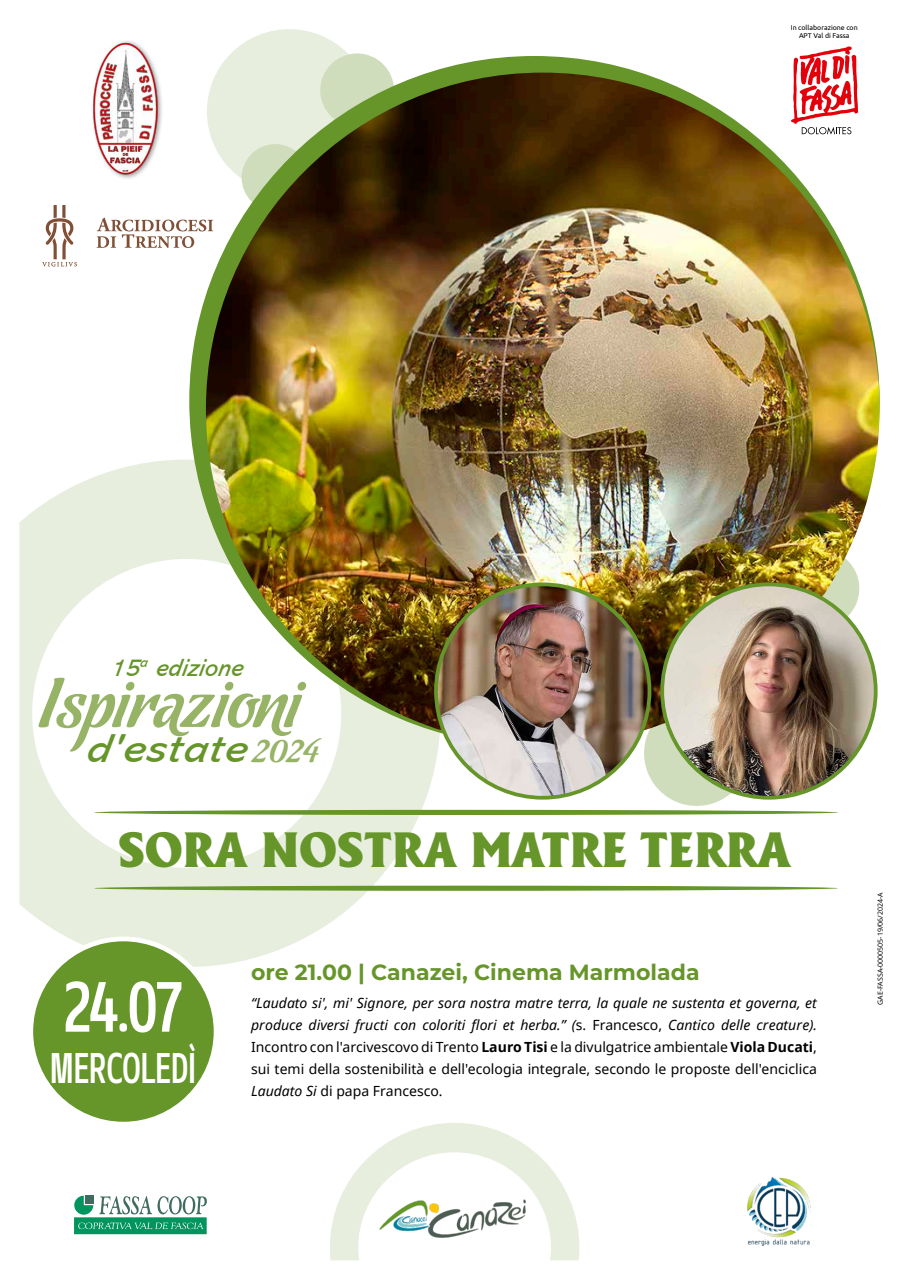
<style>
.page{position:relative;width:908px;height:1276px;background:#fff}
.page>*{position:absolute;margin:0;border:0;box-sizing:border-box;transform-origin:0 0}
.t1{font:500 condensed 70.8px "Geon";color:#fff}
.t2{font:70.4px "Chocolate Dulce";color:#96b366}
.t3{font:700 47px "Gilland";color:#66952a}
.t4{font:500 condensed 42.8px "Geon";color:#fff;scale:.9 1}
.t5{font:italic 40.5px "Abadi";color:#66952a;scale:1.13 1}
.t6{font:32.3px "Chocolate Dulce";color:#96b366}
.t7{font:italic 25px "Abadi";color:#66952a}
.t8{font:700 22px "Montserrat";color:#66952a}
.t9{font:14px/22px "Noto Sans";color:#000;text-align:justify}
.t10{font:7px/8.4px "Ubuntu";color:#000;text-align:center}
.t11{font:7px "Noto Sans";color:#000}
.s1{font-style:italic}
.s2{font-weight:700}
</style>
<div class="page">
<img style="left:19px;top:29px;width:861px;height:1232px">
<p class="t10" style="left:790px;top:23px;width:68px">In collaborazione con<br>APT Val di Fassa</p>
<h3 class="t7" style="left:109px;top:653px;width:139px">15<sup>a</sup> edizione</h3>
<h2 class="t2" style="left:39px;top:663px;width:262px">Ispirazioni</h2>
<h3 class="t5" style="left:85px;top:725px;width:150px">d'estate</h3>
<h3 class="t6" style="left:253px;top:733px;width:66px">2024</h3>
<h3 class="t3" style="left:118px;top:820px;width:673px">SORA NOSTRA MATRE TERRA</h3>
<h1 class="t1" style="left:63px;top:960px;width:123px">24.07</h1>
<h3 class="t4" style="left:50px;top:1040px;width:164px">MERCOLEDÌ</h3>
<h3 class="t8" style="left:251px;top:956px;width:450px">ore 21.00 | Canazei, Cinema Marmolada</h3>
<p class="t9" style="left:251px;top:991px;width:567px"><span class="s1">“Laudato si', mi' Signore, per sora nostra matre terra, la quale ne sustenta et governa, et produce diversi fructi con coloriti flori et herba.” (</span>s. Francesco, <span class="s1">Cantico delle creature).<br></span>Incontro con l'arcivescovo di Trento <span class="s2">Lauro Tisi</span> e la divulgatrice ambientale <span class="s2">Viola Ducati</span>, sui temi della sostenibilità e dell'ecologia integrale, secondo le proposte dell'enciclica <span class="s1">Laudato Si</span> di papa Francesco.</p>
<p class="t11" style="left:875px;top:1005px;width:114px;rotate:-90deg">GAE-FASSA-0000505-19/06/2024-A</p>
</div>
